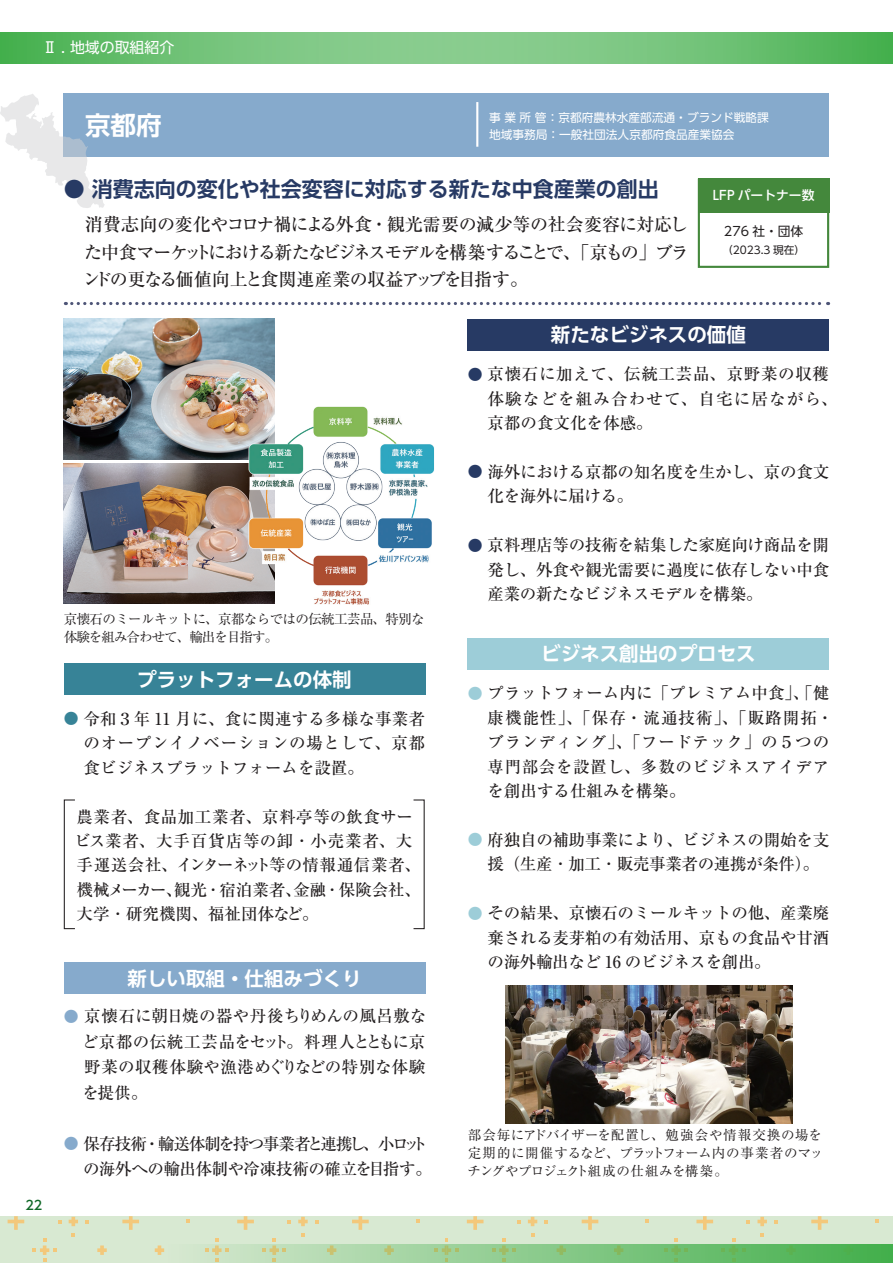
<style>
.page{position:relative;width:893px;height:1263px;background:#fff}
.page>*{position:absolute;margin:0;border:0;box-sizing:border-box;transform-origin:0 0}
.t1{font:700 25.5px "UD Shin Go Pro De";color:#fff}
.t2{font:700 21px "UD Shin Go Pro De";color:#273a64}
.t3{font:700 19.5px "UD Shin Go Pro De";color:#fff}
.t4{font:500 18px/27.6px "Ryumin Pro";letter-spacing:-.1em;color:#231f20;text-align:justify}
.t5{font:500 16.5px/24.5px "Ryumin Pro";color:#231f20;text-align:justify}
.t6{font:500 16.5px/24.5px "Ryumin Pro";letter-spacing:.04em;color:#231f20}
.t7{font:500 16.5px/25.5px "Ryumin Pro";letter-spacing:-.055em;color:#231f20;text-align:right}
.t8{font:14.85px "UD Shin Go Pro";color:#fff}
.t9{font:13.5px/18px "Ryumin Pro";letter-spacing:-.045em;color:#231f20;text-align:justify}
.t10{font:500 12.75px "UD Shin Go Pro";color:#fff}
.t11{font:12.75px "UD Shin Go Pro";color:#231f20}
.t12{font:500 12.75px "UD Shin Go Pro";color:#106827}
.t13{font:11.7px "UD Shin Go Pro";color:#fff}
.t14{font:10.65px "UD Shin Go Pro";color:#231f20}
.s1{font-size:14.85px;color:#378397}
.s2{font-size:14.85px;color:#86aacc}
.s3{font-size:14.85px;color:#273a64}
.s4{font-size:14.85px;color:#9dcdd8}
</style>
<div class="page">
<div style="left:64px;top:94px;width:765px;height:63px;background:#86aacc"></div>
<svg style="left:0;top:32px;width:893px;height:32px;background:#70c277"></svg>
<div style="left:0;top:1216px;width:893px;height:47px;background:#d8e9d2"></div>
<svg style="left:732px;top:1238px;width:4px;height:4px"></svg>
<svg style="left:760px;top:1233px;width:4px;height:4px"></svg>
<svg style="left:757px;top:1217px;width:10px;height:9px"></svg>
<svg style="left:774px;top:1220px;width:4px;height:3px"></svg>
<svg style="left:811px;top:1216px;width:17px;height:14px"></svg>
<svg style="left:696px;top:1216px;width:17px;height:14px"></svg>
<svg style="left:875px;top:1220px;width:4px;height:3px"></svg>
<svg style="left:502px;top:1238px;width:4px;height:4px"></svg>
<svg style="left:517px;top:1220px;width:4px;height:3px"></svg>
<svg style="left:531px;top:1233px;width:3px;height:4px"></svg>
<svg style="left:528px;top:1217px;width:9px;height:9px"></svg>
<svg style="left:582px;top:1216px;width:16px;height:14px"></svg>
<svg style="left:467px;top:1216px;width:16px;height:14px"></svg>
<svg style="left:674px;top:1238px;width:4px;height:4px"></svg>
<svg style="left:272px;top:1238px;width:4px;height:4px"></svg>
<svg style="left:287px;top:1220px;width:4px;height:3px"></svg>
<svg style="left:301px;top:1233px;width:4px;height:4px"></svg>
<svg style="left:298px;top:1217px;width:10px;height:9px"></svg>
<svg style="left:315px;top:1220px;width:4px;height:3px"></svg>
<svg style="left:352px;top:1216px;width:17px;height:14px"></svg>
<svg style="left:237px;top:1216px;width:17px;height:14px"></svg>
<svg style="left:416px;top:1220px;width:4px;height:3px"></svg>
<svg style="left:445px;top:1238px;width:3px;height:4px"></svg>
<svg style="left:43px;top:1238px;width:4px;height:4px"></svg>
<svg style="left:72px;top:1233px;width:3px;height:4px"></svg>
<svg style="left:69px;top:1217px;width:9px;height:9px"></svg>
<svg style="left:85px;top:1220px;width:4px;height:3px"></svg>
<svg style="left:122px;top:1216px;width:17px;height:14px"></svg>
<svg style="left:8px;top:1216px;width:16px;height:14px"></svg>
<svg style="left:186px;top:1220px;width:4px;height:3px"></svg>
<svg style="left:215px;top:1238px;width:4px;height:4px"></svg>
<svg style="left:32px;top:1244px;width:861px;height:19px"></svg>
<img style="left:64px;top:319px;width:210px;height:140px">
<img style="left:64px;top:463px;width:143px;height:141px">
<img style="left:505px;top:985px;width:287px;height:138px">
<svg style="left:0;top:94px;width:105px;height:114px"></svg>
<img style="left:207px;top:406px;width:227px;height:199px">
<hr style="left:476px;top:102px;width:2px;height:45px;background:#fff">
<div style="left:698px;top:179px;width:131px;height:89px;border:2px solid #44883c"></div>
<div style="left:698px;top:179px;width:131px;height:34px;background:#44883c"></div>
<div style="left:468px;top:319px;width:361px;height:32px;background:#273a64"></div>
<div style="left:64px;top:962px;width:361px;height:32px;background:#86aacc"></div>
<div style="left:64px;top:663px;width:361px;height:32px;background:#378397"></div>
<div style="left:468px;top:638px;width:361px;height:32px;background:#9dcdd8"></div>
<svg style="left:72px;top:302px;width:757px;height:3px"></svg>
<div style="left:64px;top:799px;width:11px;height:130px;border:1px solid #231f20"></div>
<p class="t8" style="left:43px;top:36px;width:133px">Ⅱ . 地域の取組紹介</p>
<p class="t1" style="left:85px;top:105px;width:78px">京都府</p>
<p class="t13" style="left:489px;top:108px;width:281px">事業所管：京都府農林水産部流通・ブランド戦略課</p>
<p class="t13" style="left:489px;top:125px;width:247px">地域事務局：一般社団法人京都府食品産業協会</p>
<p class="t2" style="left:64px;top:172px;width:596px">● 消費志向の変化や社会変容に対応する新たな中食産業の創出</p>
<p class="t4" style="left:83px;top:209px;width:608px">消費志向の変化やコロナ禍による外食・観光需要の減少等の社会変容に対応した中食マーケットにおける新たなビジネスモデルを構築することで、｢京もの｣ブランドの更なる価値向上と食関連産業の収益アップを目指す。</p>
<p class="t10" style="left:713px;top:185px;width:103px">LFP パートナー数</p>
<p class="t11" style="left:724px;top:221px;width:81px">276 社・団体</p>
<p class="t14" style="left:722px;top:242px;width:85px">（2023.3 現在）</p>
<p class="t3" style="left:551px;top:319px;width:196px">新たなビジネスの価値</p>
<p class="t12" style="left:26px;top:1195px;width:18px">22</p>
<p class="t9" style="left:64px;top:609px;width:362px">京懐石のミールキットに、京都ならではの伝統工芸品、特別な体験を組み合わせて、輸出を目指す。</p>
<p class="t3" style="left:137px;top:663px;width:216px">プラットフォームの体制</p>
<p class="t5" style="left:84px;top:705px;width:343px;text-indent:-20px"><span class="s1">●</span> 令和３年 11 月に、食に関連する多様な事業者のオープンイノベーションの場として、京都食ビジネスプラットフォームを設置。</p>
<p class="t5" style="left:74px;top:803px;width:348px;text-align:left">農業者、食品加工業者、京料亭等の飲食サービス業者、大手百貨店等の卸･小売業者、大手運送会社、インターネット等の情報通信業者、機械メーカー、観光･宿泊業者、金融･保険会社、大学･研究機関、福祉団体など。</p>
<p class="t3" style="left:127px;top:962px;width:235px">新しい取組・仕組みづくり</p>
<p class="t5" style="left:82px;top:1002px;width:346px;line-height:25.5px;text-indent:-18px"><span class="s2">●</span> 京懐石に朝日焼の器や丹後ちりめんの風呂敷など京都の伝統工芸品をセット。料理人とともに京野菜の収穫体験や漁港めぐりなどの特別な体験を提供。</p>
<p class="t7" style="left:64px;top:1130px;width:370px"><span class="s2">●</span> 保存技術・輸送体制を持つ事業者と連携し、小ロットの海外への輸出体制や冷凍技術の確立を目指す。</p>
<p class="t6" style="left:488px;top:361px;width:351px;text-indent:-20px"><span class="s3">●</span> 京懐石に加えて、伝統工芸品、京野菜の収穫体験などを組み合わせて、自宅に居ながら、京都の食文化を体感。</p>
<p class="t5" style="left:488px;top:458px;width:343px;text-indent:-20px"><span class="s3">●</span> 海外における京都の知名度を生かし、京の食文化を海外に届ける。</p>
<p class="t5" style="left:488px;top:532px;width:343px;text-indent:-20px"><span class="s3">●</span> 京料理店等の技術を結集した家庭向け商品を開発し、外食や観光需要に過度に依存しない中食産業の新たなビジネスモデルを構築。</p>
<p class="t3" style="left:541px;top:638px;width:216px">ビジネス創出のプロセス</p>
<p class="t6" style="left:488px;top:680px;width:347px;text-indent:-20px"><span class="s4">●</span> プラットフォーム内に「プレミアム中食」、「健康機能性」、「保存・流通技術」、「販路開拓・ブランディング」、「フードテック」の５つの専門部会を設置し、多数のビジネスアイデアを創出する仕組みを構築。</p>
<p class="t5" style="left:468px;top:826px;width:363px;text-align:center"><span class="s4">●</span> 府独自の補助事業により、ビジネスの開始を支援（生産･加工･販売事業者の連携が条件）。</p>
<p class="t5" style="left:488px;top:900px;width:343px;text-indent:-20px"><span class="s4">●</span> その結果、京懐石のミールキットの他、産業廃棄される麦芽粕の有効活用、京もの食品や甘酒の海外輸出など 16 のビジネスを創出。</p>
<p class="t9" style="left:467px;top:1125px;width:357px">部会毎にアドバイザーを配置し、勉強会や情報交換の場を定期的に開催するなど、プラットフォーム内の事業者のマッチングやプロジェクト組成の仕組みを構築。</p>
</div>
